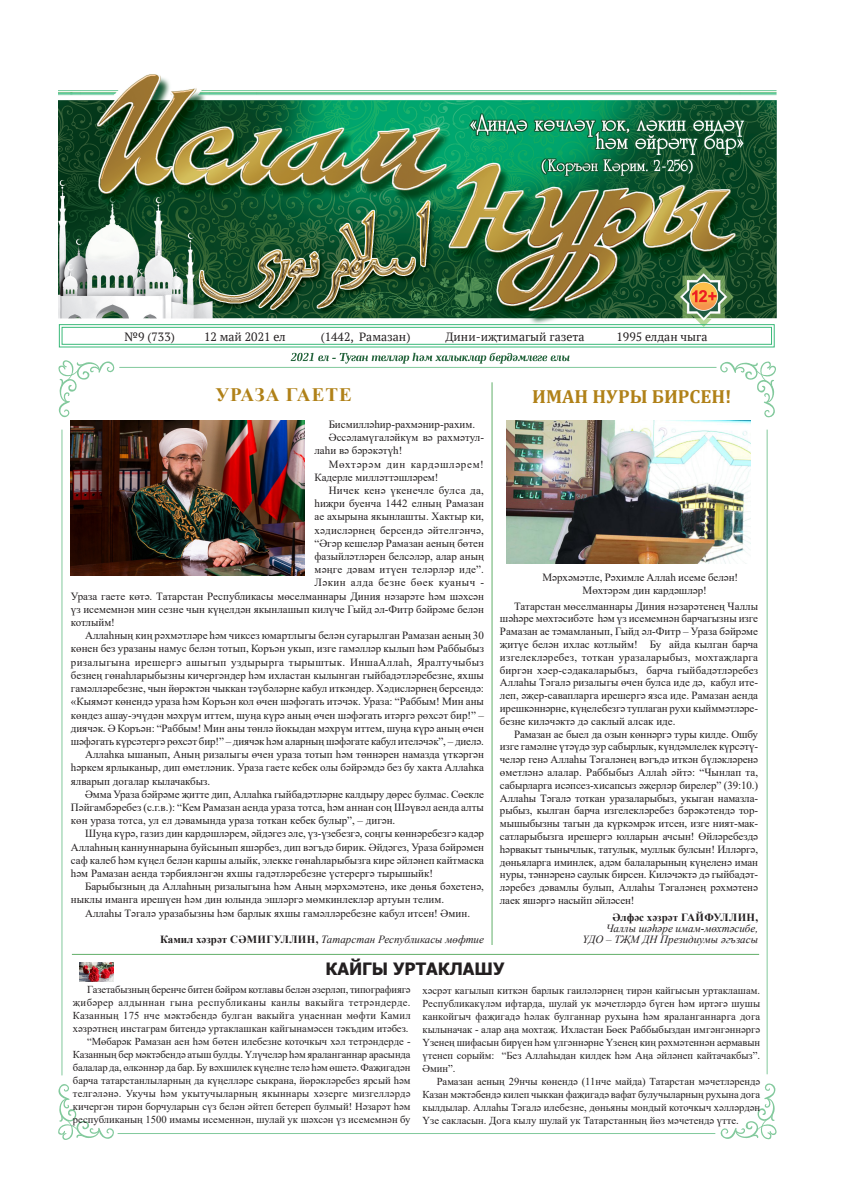
<style>
.page{position:relative;width:842px;height:1191px;background:#fff}
.page>*{position:absolute;margin:0;border:0;box-sizing:border-box;transform-origin:0 0}
.Подзаголовок_1{font:700 19px "Cambria";color:#b08118}
.Подзаголовок_1-2{font:700 19px "Times New Roman";letter-spacing:.055em;color:#b08118}
.Подзаголовок_1-3{font:700 17px "Tahoma";color:#231f20}
.Подзаголовок_1-4{font:12px "PT Serif";color:#231f20}
.Подзаголовок_1-5{font:11px/12.8px "Times New Roman";color:#231f20;text-align:justify}
.Подзаголовок_1-6{font:italic 11px "Times New Roman";color:#231f20}
.Подзаголовок_1-7{font:11px/13.2px "Times New Roman";letter-spacing:.02em;color:#231f20}
.Подзаголовок_1-8{font:11px "Times New Roman";letter-spacing:.025em;color:#231f20}
.Подзаголовок_1-9{font:11px "Times New Roman";letter-spacing:.045em;color:#231f20}
.Подзаголовок_1-10{font:700 11px "Times New Roman";color:#231f20}
.Подзаголовок_1-11{font:10.6px/13px "Times New Roman";color:#231f20;text-align:justify}
.s1{font-weight:700;font-style:normal}
</style>
<div class="page">
<img style="left:59px;top:74px;width:717px;height:250px">
<hr style="left:118px;top:1133px;width:597px;height:1px;background:#82c99c">
<hr style="left:62px;top:429px;width:1px;height:646px;background:#82c99c">
<hr style="left:767px;top:429px;width:1px;height:645px;background:#82c99c">
<svg style="left:58px;top:1084px;width:56px;height:56px"></svg>
<svg style="left:720px;top:1083px;width:57px;height:57px"></svg>
<hr style="left:491px;top:382px;width:1px;height:563px;background:#62af69">
<svg style="left:58px;top:324px;width:718px;height:94px"></svg>
<img style="left:71px;top:420px;width:233px;height:156px">
<img style="left:506px;top:420px;width:244px;height:143px">
<hr style="left:72px;top:954px;width:687px;height:1px;background:#62af69">
<img style="left:79px;top:962px;width:35px;height:19px">
<p class="Подзаголовок_1-4" style="left:125px;top:330px;width:52px">№9 (733)</p>
<p class="Подзаголовок_1-4" style="left:204px;top:330px;width:83px">12 май 2021 ел</p>
<p class="Подзаголовок_1-4" style="left:321px;top:330px;width:91px">(1442, Рамазан)</p>
<p class="Подзаголовок_1-4" style="left:445px;top:330px;width:141px">Дини-иҗтимагый газета</p>
<p class="Подзаголовок_1-4" style="left:616px;top:330px;width:92px">1995 елдан чыга</p>
<p class="Подзаголовок_1-2" style="left:215px;top:381px;width:138px">УРАЗА ГАЕТЕ</p>
<p class="Подзаголовок_1-5" style="left:329px;top:417px;width:148px">Бисмилләһир-рахмәнир-рахим.</p>
<p class="Подзаголовок_1-5" style="left:314px;top:430px;width:171px;line-height:13.2px;text-indent:14px">Әссәламүгаләйкүм вә рахмәтул&shy;лаһи вә бәрәкәтүһ!</p>
<p class="Подзаголовок_1-7" style="left:314px;top:457px;width:171px;text-indent:14px">Мөхтәрәм дин кардәшләрем!<br>Кадерле милләттәшләрем!</p>
<p class="Подзаголовок_1-8" style="left:329px;top:482px;width:157px">Ничек кенә үкенечле булса да,</p>
<p class="Подзаголовок_1-5" style="left:314px;top:497px;width:171px">һиҗри буенча 1442 елның Рамазан</p>
<p class="Подзаголовок_1-5" style="left:314px;top:510px;width:171px">ае ахырына якынлашты. Хактыр ки,</p>
<p class="Подзаголовок_1-5" style="left:314px;top:523px;width:171px">хәдисләрнең берсендә әйтелгәнчә,</p>
<p class="Подзаголовок_1-5" style="left:314px;top:536px;width:171px">“Әгәр кешеләр Рамазан аеның бөтен</p>
<p class="Подзаголовок_1-5" style="left:314px;top:549px;width:171px">фазыйләтләрен белсәләр, алар аның</p>
<p class="Подзаголовок_1-7" style="left:314px;top:562px;width:171px">мәңге дәвам итүен теләрләр иде”.</p>
<p class="Подзаголовок_1-9" style="left:314px;top:575px;width:171px">Ләкин алда безне бөек куаныч -</p>
<p class="Подзаголовок_1-5" style="left:71px;top:589px;width:415px">Ураза гаете көтә. Татарстан Республикасы мөселманнары Диния нәзарәте һәм шәхсән</p>
<p class="Подзаголовок_1-5" style="left:71px;top:602px;width:415px">үз исемемнән мин сезне чын күңелдән якынлашып килүче Гыйд әл-Фитр бәйрәме белән</p>
<p class="Подзаголовок_1-5" style="left:71px;top:615px;width:46px">котлыйм!</p>
<p class="Подзаголовок_1-5" style="left:71px;top:628px;width:415px;line-height:13.2px;text-indent:14px">Аллаһның киң рәхмәтләре һәм чиксез юмартлыгы белән сугарылган Рамазан аеның 30 көнен без уразаны намус белән тотып, Коръән укып, изге гамәлләр кылып һәм Раббыбыз ризалыгына ирешергә ашыгып уздырырга тырыштык. ИншаАллаһ, Яралтучыбыз безнең гөнаһларыбызны кичергәндер һәм ихластан кылынган гыйбадәтләребезне, яхшы гамәлләребезне, чын йөрәктән чыккан тәүбәләрне кабул иткәндер. Хәдисләрнең берсендә: «Кыямәт көнендә ураза һәм Коръән кол өчен шәфәгать итәчәк. Ураза: “Раббым! Мин аны көндез ашау-эчүдән мәхрүм иттем, шуңа күрә аның өчен шәфәгать итәргә рөхсәт бир!” – диячәк. Ә Коръән: “Раббым! Мин аны төнлә йокыдан мәхрүм иттем, шуңа күрә аның өчен шәфәгать күрсәтергә рөхсәт бир!” – диячәк һәм аларның шәфәгате кабул ителәчәк”, – диелә.</p>
<p class="Подзаголовок_1-5" style="left:71px;top:747px;width:415px;line-height:13.2px;text-indent:14px">Аллаһка ышанып, Аның ризалыгы өчен ураза тотып һәм төннәрен намазда үткәргән һәркем ярлыканыр, дип өметләник. Ураза гаете кебек олы бәйрәмдә без бу хакта Аллаһка ялварып догалар кылачакбыз.</p>
<p class="Подзаголовок_1-5" style="left:71px;top:787px;width:415px;line-height:13.2px;text-indent:14px">Әмма Ураза бәйрәме җитте дип, Аллаһка гыйбадәтләрне калдыру дөрес булмас. Сөекле Пәйгамбәребез (с.г.в.): “Кем Рамазан аенда ураза тотса, һәм аннан соң Шәүвәл аенда алты көн ураза тотса, ул ел дәвамында ураза тоткан кебек булыр”, – дигән.</p>
<p class="Подзаголовок_1-5" style="left:71px;top:826px;width:415px;line-height:13.2px;text-indent:14px">Шуңа күрә, газиз дин кардәшләрем, әйдәгез әле, үз-үзебезгә, соңгы көннәребезгә кадәр Аллаһның каннуннарына буйсынып яшәрбез, дип вәгъдә бирик. Әйдәгез, Ураза бәйрәмен саф калеб һәм күңел белән каршы алыйк, элекке гөнаһларыбызга кире әйләнеп кайтмаска һәм Рамазан аенда тәрбияләнгән яхшы гадәтләребезне үстерергә тырышыйк!</p>
<p class="Подзаголовок_1-5" style="left:71px;top:879px;width:415px;line-height:13.2px;text-indent:14px">Барыбызның да Аллаһның ризалыгына һәм Аның мәрхәмәтенә, ике дөнья бәхетенә, ныклы иманга ирешүен һәм дин юлында эшләргә мөмкинлекләр артуын телим.</p>
<p class="Подзаголовок_1-5" style="left:85px;top:906px;width:386px">Аллаһы Тәгалә уразабызны һәм барлык яхшы гамәлләребезне кабул итсен! Әмин.</p>
<p class="Подзаголовок_1-6" style="left:160px;top:931px;width:325px"><span class="s1">Камил хәзрәт СӘМИГУЛЛИН,</span> Татарстан Республикасы мөфтие</p>
<p class="Подзаголовок_1" style="left:532px;top:383px;width:201px">ИМАН НУРЫ БИРСЕН!</p>
<p class="Подзаголовок_1-5" style="left:542px;top:570px;width:197px">Мәрхәмәтле, Рәхимле Аллаһ исеме белән!</p>
<p class="Подзаголовок_1-5" style="left:583px;top:583px;width:126px">Мөхтәрәм дин кардәшләр!</p>
<p class="Подзаголовок_1-5" style="left:500px;top:599px;width:260px;text-indent:14px">Татарстан мөселманнары Диния нәзарәтенең Чаллы шәһәре мөхтәсибәте һәм үз исемемнән барчагызны изге Рамазан ае тәмамланып, Гыйд әл-Фитр – Ураза бәйрәме җитүе белән ихлас котлыйм! Бу айда кылган барча изгелекләребез, тоткан уразаларыбыз, мохтаҗларга биргән хәер-сәдакаларыбыз, барча гыйбадәтләребез Аллаһы Тәгалә ризалыгы өчен булса иде дә, кабул ите&shy;леп, әҗер-савапларга ирешергә язса иде. Рамазан аенда ирешкәннәрне, күңелебезгә туплаган рухи кыйммәтләре&shy;безне киләчәктә дә саклый алсак иде.</p>
<p class="Подзаголовок_1-5" style="left:500px;top:727px;width:260px;text-indent:14px">Рамазан ае быел да озын көннәргә туры килде. Ошбу изге гамәлне үтәүдә зур сабырлык, күндәмлелек күрсәтү&shy;челәр генә Аллаһы Тәгаләнең вәгъдә иткән бүләкләренә өметләнә алалар. Раббыбыз Аллаһ әйтә: “Чынлап та, сабырларга исәпсез-хисапсыз әҗерләр бирелер” (39:10.)<br>Аллаһы Тәгалә тоткан уразаларыбыз, укыган намазла&shy;рыбыз, кылган барча изгелекләребез бәрәкәтендә тор&shy;мышыбызны тагын да күркәмрәк итсен, изге ният-мак&shy;сатларыбызга ирешергә юлларын ачсын! Өйләребездә һәрвакыт тынычлык, татулык, муллык булсын! Илләргә, дөньяларга иминлек, адәм балаларының күңеленә иман нуры, тәннәренә саулык бирсен. Киләчәктә дә гыйбадәт&shy;ләребез дәвамлы булып, Аллаһы Тәгаләнең рәхмәтенә лаек яшәргә насыйп әйләсен!</p>
<p class="Подзаголовок_1-10" style="left:612px;top:909px;width:147px">Әлфәс хәзрәт ГАЙФУЛЛИН,</p>
<p class="Подзаголовок_1-6" style="left:606px;top:920px;width:154px">Чаллы шәһәре имам-мөхтәсибе,</p>
<p class="Подзаголовок_1-6" style="left:582px;top:931px;width:177px">ҮДО – ТҖМ ДН Президиумы әгъзасы</p>
<p class="Подзаголовок_1-3" style="left:326px;top:957px;width:180px">КАЙГЫ УРТАКЛАШУ</p>
<p class="Подзаголовок_1-11" style="left:73px;top:982px;width:339px;text-indent:14px">Газетабызның беренче битен бәйрәм котлавы белән әзерләп, типографиягә җибәрер алдыннан гына республиканы канлы вакыйга тетрәндерде.<br>Казанның 175 нче мәктәбендә булган вакыйга уңаеннан мөфти Камил хәзрәтнең инстаграм битендә уртаклашкан кайгынамәсен тәкъдим итәбез.</p>
<p class="Подзаголовок_1-11" style="left:73px;top:1034px;width:339px;text-indent:14px">“Мөбарәк Рамазан аен һәм бөтен илебезне коточкыч хәл тетрәндерде - Казанның бер мәктәбендә атыш булды. Үлүчеләр һәм яраланганнар арасында балалар да, өлкәннәр да бар. Бу вәхшилек күңелне телә һәм өшетә. Фаҗигадән барча татарстанлыларның да күңелләре сыкрана, йөрәкләребез ярсый һәм телгәләнә. Укучы һәм укытучыларның якыннары хәзерге мизгелләрдә кичергән тирән борчуларын сүз белән әйтеп бетереп булмый! Нәзарәт һәм республиканың 1500 имамы исеменнән, шулай ук шәхсән үз исемемнән бу</p>
<p class="Подзаголовок_1-11" style="left:423px;top:983px;width:339px">хәсрәт кагылып киткән барлык гаиләләрнең тирән кайгысын уртаклашам.<br>Республикакүләм ифтарда, шулай ук мәчетләрдә бүген һәм иртәгә шушы канкойгыч фаҗигадә һәлак булганнар рухына һәм яраланганнарга дога кылыначак - алар аңа мохтаҗ. Ихластан Бөек Раббыбыздан имгәнгәннәргә Үзенең шифасын бирүен һәм үлгәннәрне Үзенең киң рәхмәтеннән аермавын үтенеп сорыйм: “Без Аллаһыдан килдек һәм Аңа әйләнеп кайтачакбыз”.<br>Әмин”.</p>
<p class="Подзаголовок_1-11" style="left:423px;top:1074px;width:339px;text-indent:14px">Рамазан аеның 29нчы көнендә (11нче майда) Татарстан мәчетләрендә Казан мәктәбендә килеп чыккан фаҗигадә вафат булучыларның рухына дога кылдылар. Аллаһы Тәгалә илебезне, дөньяны мондый коточкыч хәлләрдән Үзе сакласын. Дога кылу шулай ук Татарстанның йөз мәчетендә үтте.</p>
</div>
